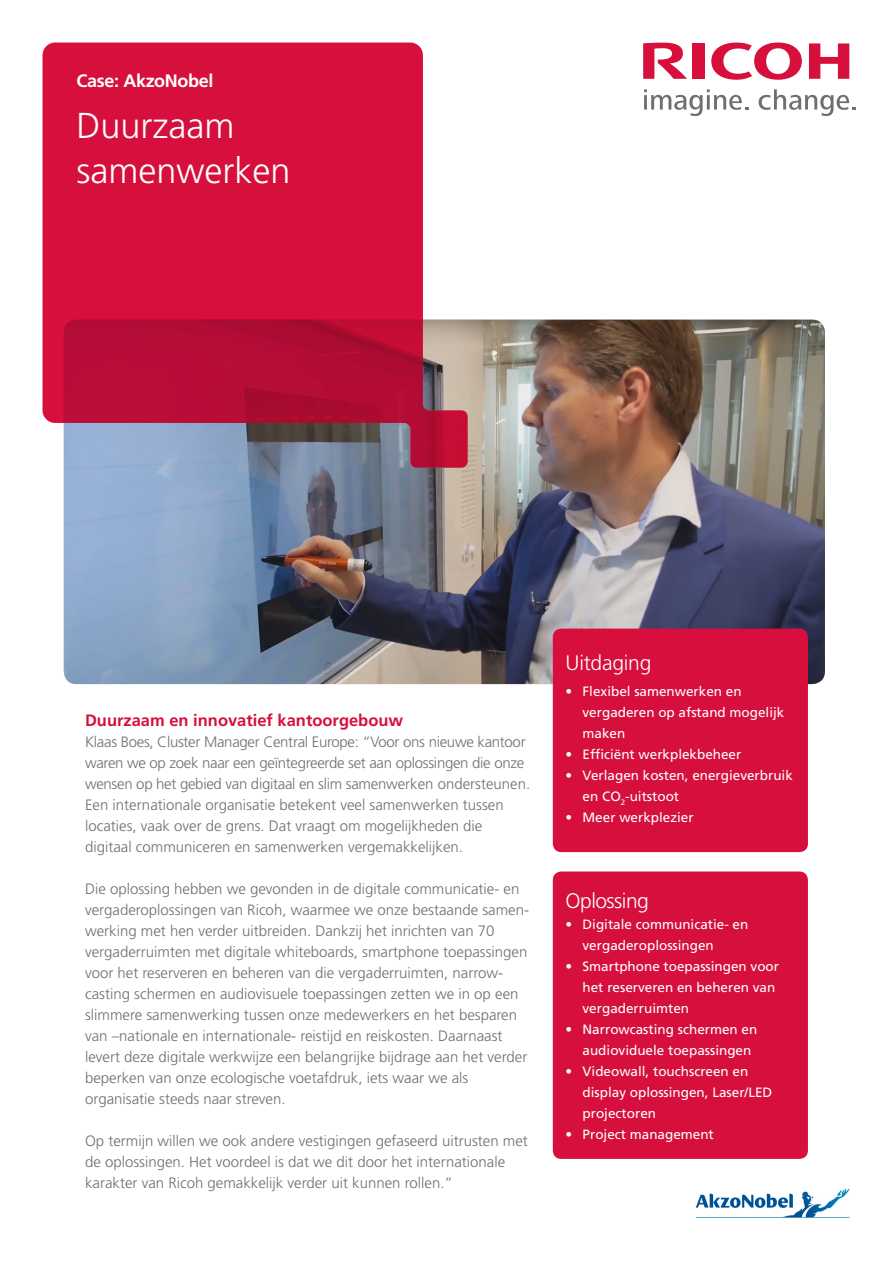
<style>
.page{position:relative;width:893px;height:1263px;background:#fff}
.page>*{position:absolute;margin:0;border:0;box-sizing:border-box;transform-origin:0 0}
._2_titel{font:300 36px/45px "Frutiger LT Std";color:#fff}
._3_Kader_kopje{font:300 21px "Frutiger LT Std";letter-spacing:-.015em;color:#fff}
._1_case_naam{font:700 18px "Frutiger LT Std";letter-spacing:-.02em;color:#fff}
._5_tussenkop_rood{font:700 16.5px "Frutiger LT Std";color:#d60f3c}
._6_body{font:300 15px/21px "Frutiger LT Std";color:#706f6f}
.t1{font:13.5px/21px "Frutiger LT Std";color:#fff}
</style>
<div class="page">
<img style="left:695px;top:1188px;width:155px;height:30px">
<img style="left:64px;top:320px;width:761px;height:364px">
<svg style="left:43px;top:43px;width:425px;height:425px;background:#c92e54"></svg>
<div style="left:553px;top:871px;width:255px;height:288px;background:#d60f3c;border-radius:9px"></div>
<div style="left:553px;top:629px;width:255px;height:223px;background:#d60f3c;border-radius:9px"></div>
<svg style="left:711px;top:43px;width:91px;height:37px"></svg>
<svg style="left:809px;top:43px;width:40px;height:36px"></svg>
<div style="left:692px;top:43px;width:12px;height:36px;background:#d60f3c"></div>
<svg style="left:643px;top:43px;width:44px;height:36px"></svg>
<svg style="left:644px;top:89px;width:104px;height:28px"></svg>
<svg style="left:759px;top:89px;width:97px;height:28px"></svg>
<p class="_1_case_naam" style="left:77px;top:71px;width:138px">Case: AkzoNobel</p>
<p class="_2_titel" style="left:77px;top:103px;width:216px">Duurzaam samenwerken</p>
<p class="_5_tussenkop_rood" style="left:85px;top:711px;width:320px">Duurzaam en innovatief kantoorgebouw</p>
<p class="_6_body" style="left:85px;top:732px;width:447px">Klaas Boes, Cluster Manager Central Europe: “Voor ons nieuwe kantoor waren we op zoek naar een geïntegreerde set aan oplossingen die onze wensen op het gebied van digitaal en slim samenwerken ondersteunen.<br>Een internationale organisatie betekent veel samenwerken tussen locaties, vaak over de grens. Dat vraagt om mogelijkheden die digitaal communiceren en samenwerken vergemakkelijken.</p>
<p class="_6_body" style="left:85px;top:879px;width:444px">Die oplossing hebben we gevonden in de digitale communicatie- en vergaderoplossingen van Ricoh, waarmee we onze bestaande samen&shy;werking met hen verder uitbreiden. Dankzij het inrichten van 70 vergaderruimten met digitale whiteboards, smartphone toepassingen voor het reserveren en beheren van die vergaderruimten, narrow&shy;casting schermen en audiovisuele toepassingen zetten we in op een slimmere samenwerking tussen onze medewerkers en het besparen van –nationale en internationale- reistijd en reiskosten. Daarnaast levert deze digitale werkwijze een belangrijke bijdrage aan het verder beperken van onze ecologische voetafdruk, iets waar we als organisatie steeds naar streven.</p>
<p class="_6_body" style="left:85px;top:1131px;width:444px">Op termijn willen we ook andere vestigingen gefaseerd uitrusten met de oplossingen. Het voordeel is dat we dit door het internationale karakter van Ricoh gemakkelijk verder uit kunnen rollen.”</p>
<p class="_3_Kader_kopje" style="left:566px;top:651px;width:87px">Uitdaging</p>
<p class="t1" style="left:583px;top:681px;width:203px;text-indent:-17px">• Flexibel samenwerken en vergaderen op afstand mogelijk maken</p>
<p class="t1" style="left:566px;top:744px;width:177px">• Efficiënt werkplekbeheer</p>
<p class="t1" style="left:583px;top:765px;width:212px;text-indent:-17px">• Verlagen kosten, energieverbruik en CO<sub>2</sub>-uitstoot</p>
<p class="t1" style="left:566px;top:807px;width:130px">• Meer werkplezier</p>
<p class="_3_Kader_kopje" style="left:566px;top:888px;width:85px">Oplossing</p>
<p class="t1" style="left:583px;top:913px;width:167px;text-indent:-17px">• Digitale communicatie- en vergaderoplossingen</p>
<p class="t1" style="left:583px;top:955px;width:198px;text-indent:-17px">• Smartphone toepassingen voor het reserveren en beheren van vergaderruimten</p>
<p class="t1" style="left:583px;top:1018px;width:176px;text-indent:-17px">• Narrowcasting schermen en audioviduele toepassingen</p>
<p class="t1" style="left:583px;top:1060px;width:191px;text-indent:-17px">• Videowall, touchscreen en display oplossingen, Laser/LED projectoren</p>
<p class="t1" style="left:566px;top:1123px;width:150px">• Project management</p>
</div>
